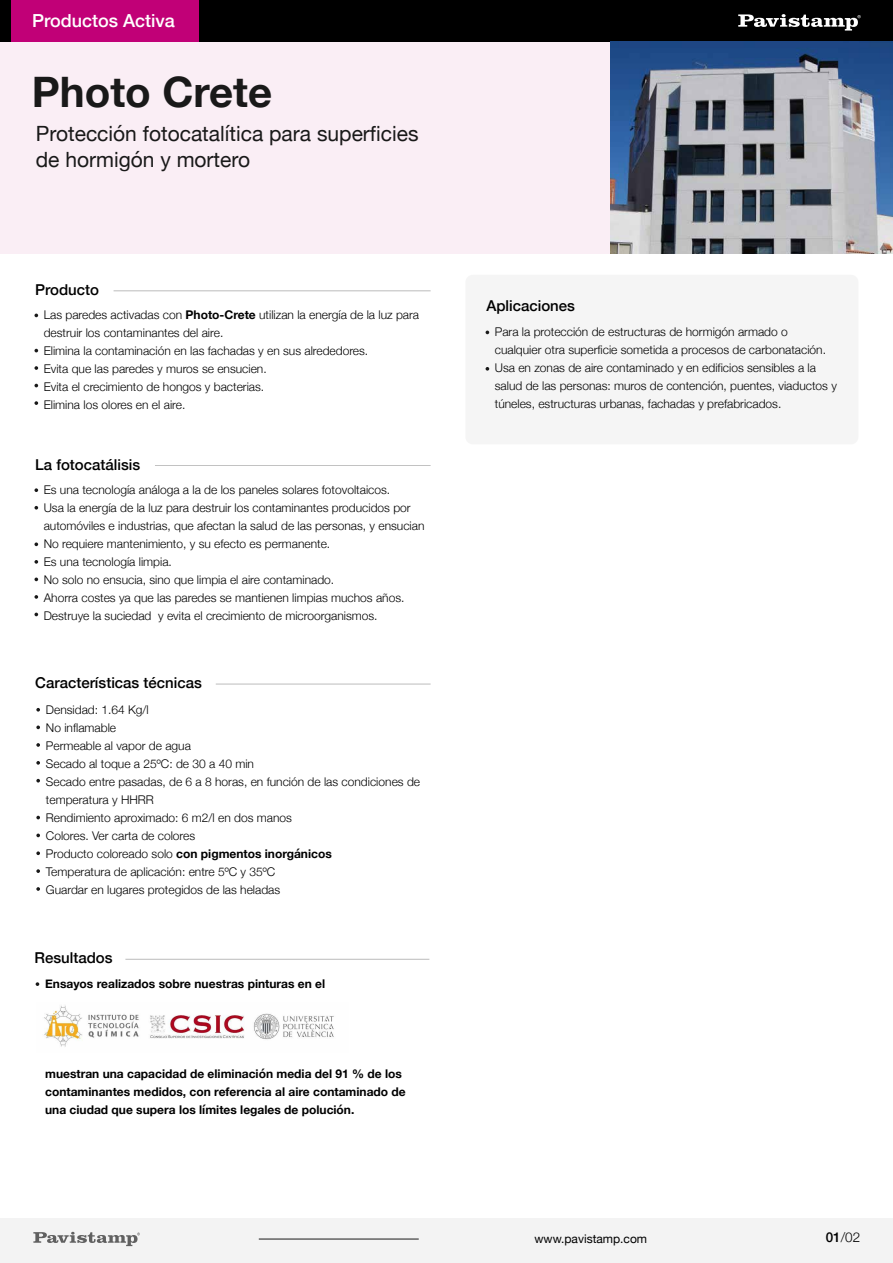
<style>
.page{position:relative;width:893px;height:1263px;background:#fff}
.page>*{position:absolute;margin:0;border:0;box-sizing:border-box;transform-origin:0 0}
.t1{font:700 42px "Helvetica Neue";color:#191919}
.t2{font:21px/25.2px "Helvetica Neue";color:#191919}
.t3{font:500 18px "Helvetica Neue";color:#fff}
.t4{font:500 15px "Helvetica Neue";color:#000}
.t5{font:300 13.5px "Helvetica Neue";color:#000}
.t6{font:300 12px/18px "Helvetica Neue";color:#000}
.t7{font:700 12px/18px "Helvetica Neue";color:#000}
.t8{font:12px "Helvetica Neue";color:#000}
.s1{font-weight:700}
.s2{font-weight:500}
</style>
<div class="page">
<div style="left:0;top:1218px;width:893px;height:45px;background:#f3f3f3"></div>
<div style="left:465px;top:275px;width:393px;height:169px;background:#f3f3f3;border-radius:7px"></div>
<div style="left:0;top:41px;width:615px;height:212px;background:#faeef5"></div>
<div style="left:11px;top:0;width:188px;height:41px;background:#c10077"></div>
<div style="left:199px;top:0;width:694px;height:41px;background:#000"></div>
<svg style="left:738px;top:14px;width:123px;height:17px"></svg>
<div style="left:0;top:0;width:11px;height:41px;background:#000"></div>
<hr style="left:216px;top:684px;width:215px;height:1px;background:#191919">
<hr style="left:114px;top:290px;width:317px;height:1px;background:#191919">
<svg style="left:36px;top:708px;width:4px;height:3px"></svg>
<svg style="left:36px;top:725px;width:4px;height:4px"></svg>
<svg style="left:486px;top:367px;width:3px;height:4px"></svg>
<svg style="left:36px;top:761px;width:4px;height:4px"></svg>
<svg style="left:36px;top:743px;width:4px;height:4px"></svg>
<svg style="left:36px;top:779px;width:4px;height:3px"></svg>
<svg style="left:36px;top:816px;width:4px;height:3px"></svg>
<svg style="left:36px;top:833px;width:4px;height:4px"></svg>
<svg style="left:36px;top:869px;width:4px;height:4px"></svg>
<svg style="left:36px;top:851px;width:4px;height:4px"></svg>
<svg style="left:36px;top:887px;width:4px;height:4px"></svg>
<img style="left:611px;top:41px;width:282px;height:212px">
<svg style="left:33px;top:1232px;width:107px;height:14px"></svg>
<hr style="left:259px;top:1239px;width:160px;height:1px;background:#191919">
<svg style="left:34px;top:314px;width:4px;height:3px"></svg>
<svg style="left:34px;top:366px;width:4px;height:4px"></svg>
<svg style="left:34px;top:349px;width:4px;height:3px"></svg>
<svg style="left:34px;top:384px;width:4px;height:3px"></svg>
<svg style="left:34px;top:401px;width:4px;height:4px"></svg>
<hr style="left:125px;top:959px;width:304px;height:1px;background:#191919">
<svg style="left:36px;top:982px;width:3px;height:4px"></svg>
<img style="left:44px;top:1005px;width:290px;height:42px">
<hr style="left:155px;top:465px;width:276px;height:1px;background:#191919">
<svg style="left:34px;top:488px;width:4px;height:4px"></svg>
<svg style="left:34px;top:577px;width:4px;height:4px"></svg>
<svg style="left:34px;top:506px;width:4px;height:4px"></svg>
<svg style="left:34px;top:542px;width:4px;height:4px"></svg>
<svg style="left:34px;top:560px;width:4px;height:4px"></svg>
<svg style="left:34px;top:613px;width:4px;height:3px"></svg>
<svg style="left:34px;top:595px;width:4px;height:4px"></svg>
<h3 class="t3" style="left:32px;top:6px;width:144px">Productos Activa</h3>
<h1 class="t1" style="left:32px;top:59px;width:242px">Photo Crete</h1>
<h2 class="t2" style="left:36px;top:122px;width:384px">Protección fotocatalítica para superficies de hormigón y mortero</h2>
<p class="t4" style="left:35px;top:278px;width:65px">Producto</p>
<p class="t6" style="left:44px;top:305px;width:377px">Las paredes activadas con <span class="s1">Photo-Crete</span> utilizan la energía de la luz para destruir los contaminantes del aire.<br>Elimina la contaminación en las fachadas y en sus alrededores.<br>Evita que las paredes y muros se ensucien.<br>Evita el crecimiento de hongos y bacterias.<br>Elimina los olores en el aire.</p>
<p class="t4" style="left:35px;top:452px;width:107px">La fotocatálisis</p>
<p class="t6" style="left:44px;top:480px;width:382px">Es una tecnología análoga a la de los paneles solares fotovoltaicos.<br>Usa la energía de la luz para destruir los contaminantes producidos por automóviles e industrias, que afectan la salud de las personas, y ensucian No requiere mantenimiento, y su efecto es permanente.<br>Es una tecnología limpia.<br>No solo no ensucia, sino que limpia el aire contaminado.<br>Ahorra costes ya que las paredes se mantienen limpias muchos años.<br>Destruye la suciedad y evita el crecimiento de microorganismos.</p>
<p class="t4" style="left:35px;top:671px;width:168px">Características técnicas</p>
<p class="t6" style="left:46px;top:700px;width:376px">Densidad: 1.64 Kg/l<br>No inflamable<br>Permeable al vapor de agua<br>Secado al toque a 25ºC: de 30 a 40 min<br>Secado entre pasadas, de 6 a 8 horas, en función de las condiciones de temperatura y HHRR<br>Rendimiento aproximado: 6 m2/l en dos manos<br>Colores. Ver carta de colores<br>Producto coloreado solo <span class="s1">con pigmentos inorgánicos<br></span>Temperatura de aplicación: entre 5ºC y 35ºC<br>Guardar en lugares protegidos de las heladas</p>
<p class="t4" style="left:34px;top:946px;width:80px">Resultados</p>
<p class="t7" style="left:45px;top:975px;width:281px">Ensayos realizados sobre nuestras pinturas en el</p>
<p class="t7" style="left:45px;top:1065px;width:362px">muestran una capacidad de eliminación media del 91 % de los contaminantes medidos, con referencia al aire contaminado de una ciudad que supera los límites legales de polución.</p>
<p class="t4" style="left:486px;top:293px;width:90px">Aplicaciones</p>
<p class="t6" style="left:495px;top:322px;width:344px">Para la protección de estructuras de hormigón armado o cualquier otra superficie sometida a procesos de carbonatación.<br>Usa en zonas de aire contaminado y en edificios sensibles a la salud de las personas: muros de contención, puentes, viaductos y túneles, estructuras urbanas, fachadas y prefabricados.</p>
<p class="t8" style="left:535px;top:1230px;width:114px">www.pavistamp.com</p>
<p class="t5" style="left:826px;top:1226px;width:36px"><span class="s2">01</span>/02</p>
</div>
